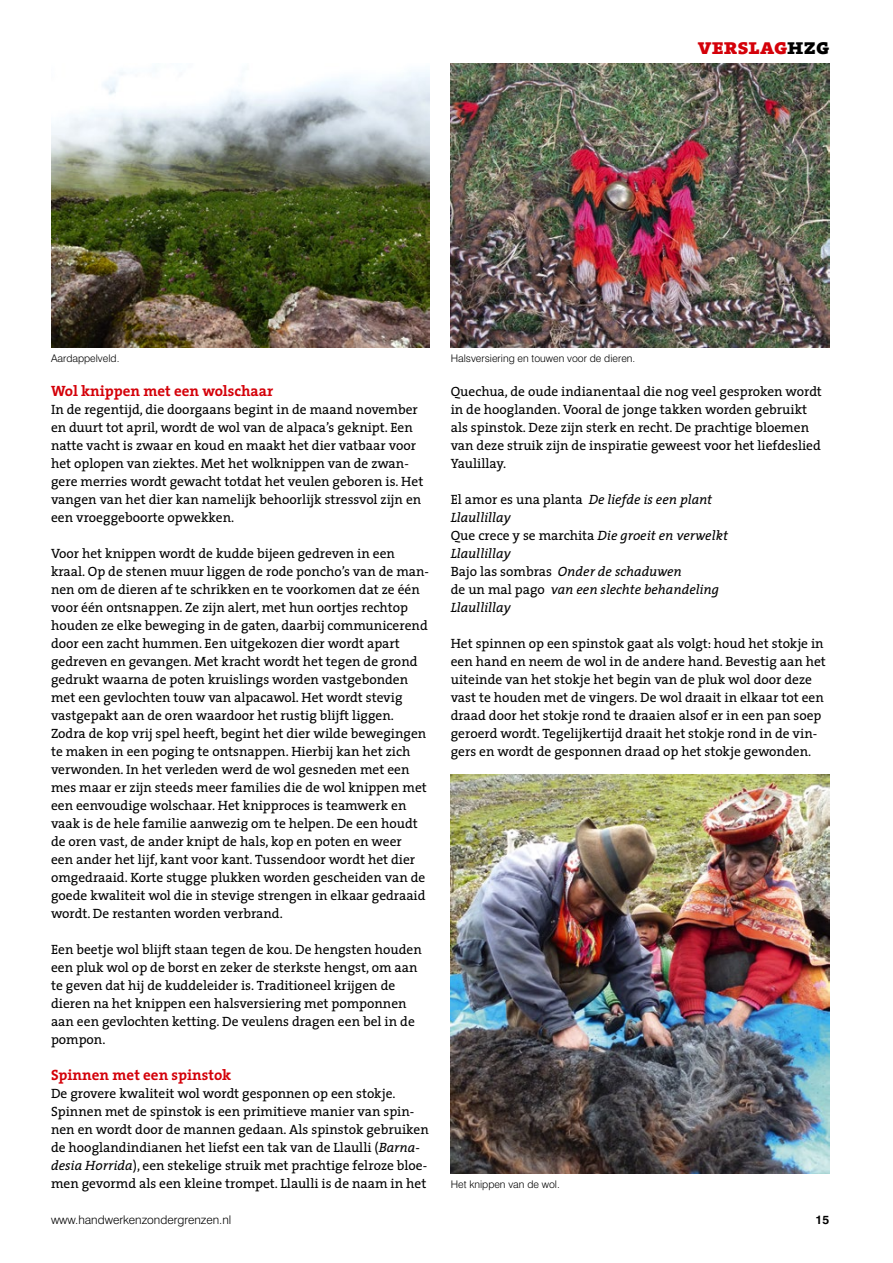
<style>
.page{position:relative;width:893px;height:1263px;background:#fff}
.page>*{position:absolute;margin:0;border:0;box-sizing:border-box;transform-origin:0 0}
.t1{font:22.5px "The Serif Extra Bold Caps";letter-spacing:-.005em;color:#d40009}
.t2{font:700 15px "The Serif";color:#d40009}
.t3{font:13.5px/18px "The Serif";color:#000}
.t4{font:italic 13.5px/18px "The Serif";color:#000}
.t5{font:300 12px "Swiss 721 BT";color:#000}
.t6{font:700 12px "Swiss 721 BT";color:#000}
.t7{font:300 10.5px "Swiss 721 BT";color:#000}
.s1{color:#000}
.s2{font-style:italic}
.s3{font-style:normal}
</style>
<div class="page">
<img style="left:51px;top:70px;width:378px;height:277px">
<img style="left:451px;top:64px;width:378px;height:283px">
<img style="left:451px;top:774px;width:378px;height:399px">
<h1 class="t1" style="left:698px;top:28px;width:133px">verslag<span class="s1">hzg</span></h1>
<p class="t7" style="left:51px;top:352px;width:70px">Aardappelveld.</p>
<p class="t7" style="left:451px;top:352px;width:186px">Halsversiering en touwen voor de dieren.</p>
<p class="t2" style="left:51px;top:378px;width:224px">Wol knippen met een wolschaar</p>
<p class="t3" style="left:51px;top:400px;width:374px">In de regentijd, die doorgaans begint in de maand november en duurt tot april, wordt de wol van de alpaca’s geknipt. Een natte vacht is zwaar en koud en maakt het dier vatbaar voor het oplopen van ziektes. Met het wolknippen van de zwan&shy;gere merries wordt gewacht totdat het veulen geboren is. Het vangen van het dier kan namelijk behoorlijk stressvol zijn en een vroeggeboorte opwekken.</p>
<p class="t3" style="left:51px;top:544px;width:380px">Voor het knippen wordt de kudde bijeen gedreven in een kraal. Op de stenen muur liggen de rode poncho’s van de man&shy;nen om de dieren af te schrikken en te voorkomen dat ze één voor één ontsnappen. Ze zijn alert, met hun oortjes rechtop houden ze elke beweging in de gaten, daarbij communicerend door een zacht hummen. Een uitgekozen dier wordt apart gedreven en gevangen. Met kracht wordt het tegen de grond gedrukt waarna de poten kruislings worden vastgebonden met een gevlochten touw van alpacawol. Het wordt stevig vastgepakt aan de oren waardoor het rustig blijft liggen.<br>Zodra de kop vrij spel heeft, begint het dier wilde bewegingen te maken in een poging te ontsnappen. Hierbij kan het zich verwonden. In het verleden werd de wol gesneden met een mes maar er zijn steeds meer families die de wol knippen met een eenvoudige wolschaar. Het knipproces is teamwerk en vaak is de hele familie aanwezig om te helpen. De een houdt de oren vast, de ander knipt de hals, kop en poten en weer<br>een ander het lijf, kant voor kant. Tussendoor wordt het dier omgedraaid. Korte stugge plukken worden gescheiden van de goede kwaliteit wol die in stevige strengen in elkaar gedraaid wordt. De restanten worden verbrand.</p>
<p class="t3" style="left:51px;top:940px;width:372px">Een beetje wol blijft staan tegen de kou. De hengsten houden een pluk wol op de borst en zeker de sterkste hengst, om aan te geven dat hij de kuddeleider is. Traditioneel krijgen de dieren na het knippen een halsversiering met pomponnen aan een gevlochten ketting. De veulens dragen een bel in de pompon.</p>
<p class="t2" style="left:51px;top:1062px;width:182px">Spinnen met een spinstok</p>
<p class="t3" style="left:51px;top:1084px;width:379px">De grovere kwaliteit wol wordt gesponnen op een stokje.<br>Spinnen met de spinstok is een primitieve manier van spin&shy;nen en wordt door de mannen gedaan. Als spinstok gebruiken de hooglandindianen het liefst een tak van de Llaulli (<span class="s2">Barna&shy;desia Horrida</span>), een stekelige struik met prachtige felroze bloe&shy;men gevormd als een kleine trompet. Llaulli is de naam in het</p>
<p class="t3" style="left:451px;top:382px;width:373px">Quechua, de oude indianentaal die nog veel gesproken wordt in de hooglanden. Vooral de jonge takken worden gebruikt als spinstok. Deze zijn sterk en recht. De prachtige bloemen van deze struik zijn de inspiratie geweest voor het liefdeslied Yaulillay.</p>
<p class="t4" style="left:451px;top:490px;width:279px"><span class="s3">El amor es una planta</span> De liefde is een plant<br>Llaullillay<br><span class="s3">Que crece y se marchita</span> Die groeit en verwelkt<br>Llaullillay<br><span class="s3">Bajo las sombras</span> Onder de schaduwen<br><span class="s3">de un mal pago</span> van een slechte behandeling<br>Llaullillay</p>
<p class="t3" style="left:451px;top:634px;width:377px">Het spinnen op een spinstok gaat als volgt: houd het stokje in een hand en neem de wol in de andere hand. Bevestig aan het uiteinde van het stokje het begin van de pluk wol door deze vast te houden met de vingers. De wol draait in elkaar tot een draad door het stokje rond te draaien alsof er in een pan soep geroerd wordt. Tegelijkertijd draait het stokje rond in de vin&shy;gers en wordt de gesponnen draad op het stokje gewonden.</p>
<p class="t7" style="left:451px;top:1178px;width:111px">Het knippen van de wol.</p>
<p class="t5" style="left:51px;top:1212px;width:182px">www.handwerkenzondergrenzen.nl</p>
<p class="t6" style="left:816px;top:1212px;width:15px">15</p>
</div>
